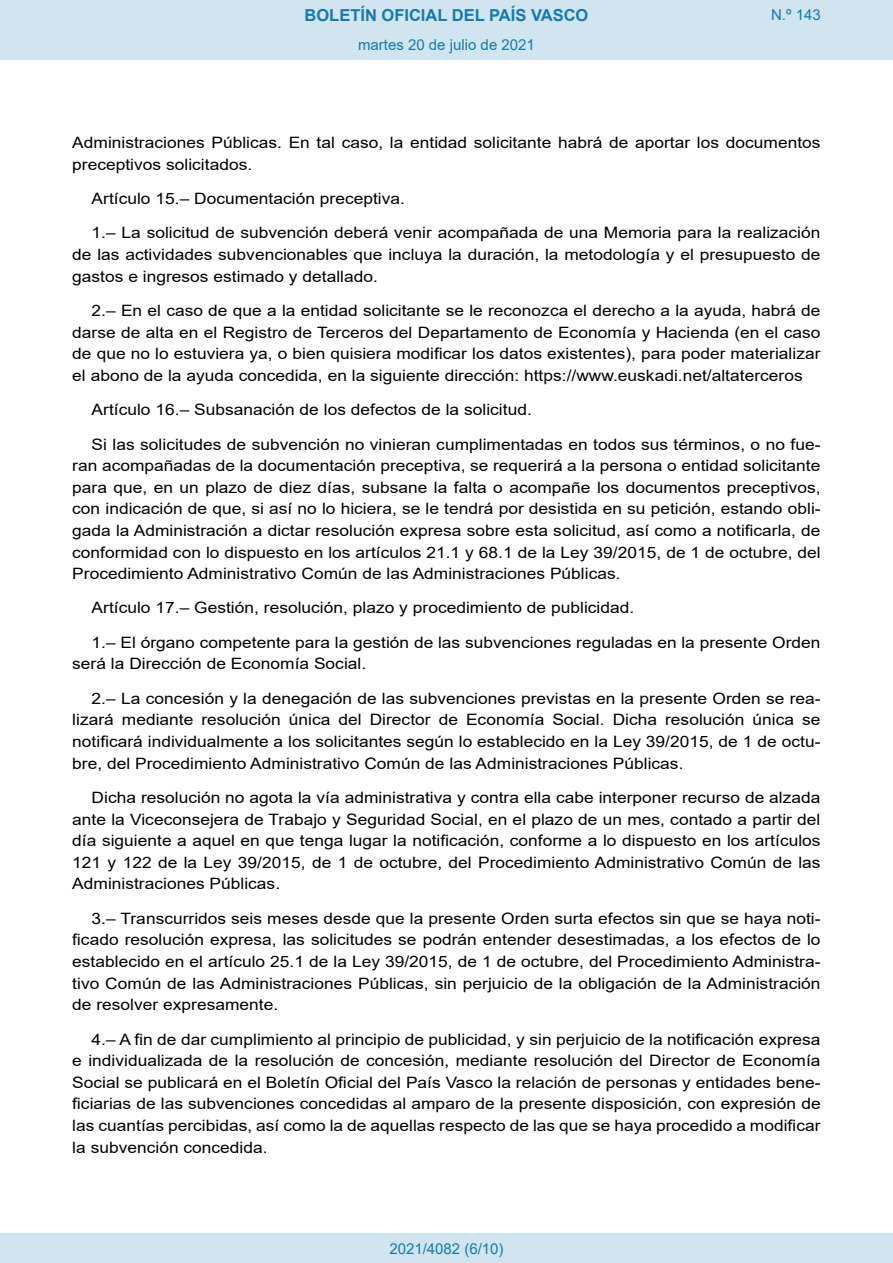
<style>
.page{position:relative;width:893px;height:1263px;background:#fff}
.page>*{position:absolute;margin:0;border:0;box-sizing:border-box;transform-origin:0 0}
.t1{font:700 16.5px "Arial";color:#1879ad}
.BOPVDetalle{font:15.6px/21.6px "Arial";color:#000;text-align:justify;scale:1.11 1}
.Paginacion_Centro{font:15px "Arial";color:#1879ad}
</style>
<div class="page">
<div style="left:0;top:0;width:893px;height:60px;background:#d0e5f0"></div>
<div style="left:0;top:1233px;width:893px;height:30px;background:#d0e5f0"></div>
<p class="t1" style="left:305px;top:3px;width:285px">BOLETÍN OFICIAL DEL PAÍS VASCO</p>
<p class="Paginacion_Centro" style="left:358px;top:35px;width:178px">martes 20 de julio de 2021</p>
<p class="Paginacion_Centro" style="left:771px;top:5px;width:51px">N.º 143</p>
<p class="BOPVDetalle" style="left:72px;top:132px;width:676px">Administraciones Públicas. En tal caso, la entidad solicitante habrá de aportar los documentos preceptivos solicitados.</p>
<p class="BOPVDetalle" style="left:92px;top:188px;width:284px">Artículo 15.– Documentación preceptiva.</p>
<p class="BOPVDetalle" style="left:72px;top:222px;width:676px;text-indent:19px">1.– La solicitud de subvención deberá venir acompañada de una Memoria para la realización de las actividades subvencionables que incluya la duración, la metodología y el presupuesto de gastos e ingresos estimado y detallado.</p>
<p class="BOPVDetalle" style="left:72px;top:300px;width:676px;text-indent:19px">2.– En el caso de que a la entidad solicitante se le reconozca el derecho a la ayuda, habrá de darse de alta en el Registro de Terceros del Departamento de Economía y Hacienda (en el caso de que no lo estuviera ya, o bien quisiera modificar los datos existentes), para poder materializar el abono de la ayuda concedida, en la siguiente dirección: https://www.euskadi.net/altaterceros</p>
<p class="BOPVDetalle" style="left:92px;top:399px;width:398px">Artículo 16.– Subsanación de los defectos de la solicitud.</p>
<p class="BOPVDetalle" style="left:72px;top:433px;width:676px;text-indent:19px">Si las solicitudes de subvención no vinieran cumplimentadas en todos sus términos, o no fue&shy;ran acompañadas de la documentación preceptiva, se requerirá a la persona o entidad solicitante para que, en un plazo de diez días, subsane la falta o acompañe los documentos preceptivos, con indicación de que, si así no lo hiciera, se le tendrá por desistida en su petición, estando obli&shy;gada la Administración a dictar resolución expresa sobre esta solicitud, así como a notificarla, de conformidad con lo dispuesto en los artículos 21.1 y 68.1 de la Ley 39/2015, de 1 de octubre, del Procedimiento Administrativo Común de las Administraciones Públicas.</p>
<p class="BOPVDetalle" style="left:92px;top:597px;width:490px">Artículo 17.– Gestión, resolución, plazo y procedimiento de publicidad.</p>
<p class="BOPVDetalle" style="left:72px;top:631px;width:675px;text-indent:19px">1.– El órgano competente para la gestión de las subvenciones reguladas en la presente Orden será la Dirección de Economía Social.</p>
<p class="BOPVDetalle" style="left:72px;top:687px;width:676px;text-indent:19px">2.– La concesión y la denegación de las subvenciones previstas en la presente Orden se rea&shy;lizará mediante resolución única del Director de Economía Social. Dicha resolución única se notificará individualmente a los solicitantes según lo establecido en la Ley 39/2015, de 1 de octu&shy;bre, del Procedimiento Administrativo Común de las Administraciones Públicas.</p>
<p class="BOPVDetalle" style="left:72px;top:787px;width:676px;text-indent:19px">Dicha resolución no agota la vía administrativa y contra ella cabe interponer recurso de alzada ante la Viceconsejera de Trabajo y Seguridad Social, en el plazo de un mes, contado a partir del día siguiente a aquel en que tenga lugar la notificación, conforme a lo dispuesto en los artículos 121 y 122 de la Ley 39/2015, de 1 de octubre, del Procedimiento Administrativo Común de las Administraciones Públicas.</p>
<p class="BOPVDetalle" style="left:72px;top:907px;width:676px;text-indent:19px">3.– Transcurridos seis meses desde que la presente Orden surta efectos sin que se haya noti&shy;ficado resolución expresa, las solicitudes se podrán entender desestimadas, a los efectos de lo establecido en el artículo 25.1 de la Ley 39/2015, de 1 de octubre, del Procedimiento Administra&shy;tivo Común de las Administraciones Públicas, sin perjuicio de la obligación de la Administración de resolver expresamente.</p>
<p class="BOPVDetalle" style="left:72px;top:1028px;width:676px;text-indent:19px">4.– A fin de dar cumplimiento al principio de publicidad, y sin perjuicio de la notificación expresa e individualizada de la resolución de concesión, mediante resolución del Director de Economía Social se publicará en el Boletín Oficial del País Vasco la relación de personas y entidades bene&shy;ficiarias de las subvenciones concedidas al amparo de la presente disposición, con expresión de las cuantías percibidas, así como la de aquellas respecto de las que se haya procedido a modificar la subvención concedida.</p>
<p class="Paginacion_Centro" style="left:389px;top:1238px;width:116px">2021/4082 (6/10)</p>
</div>
